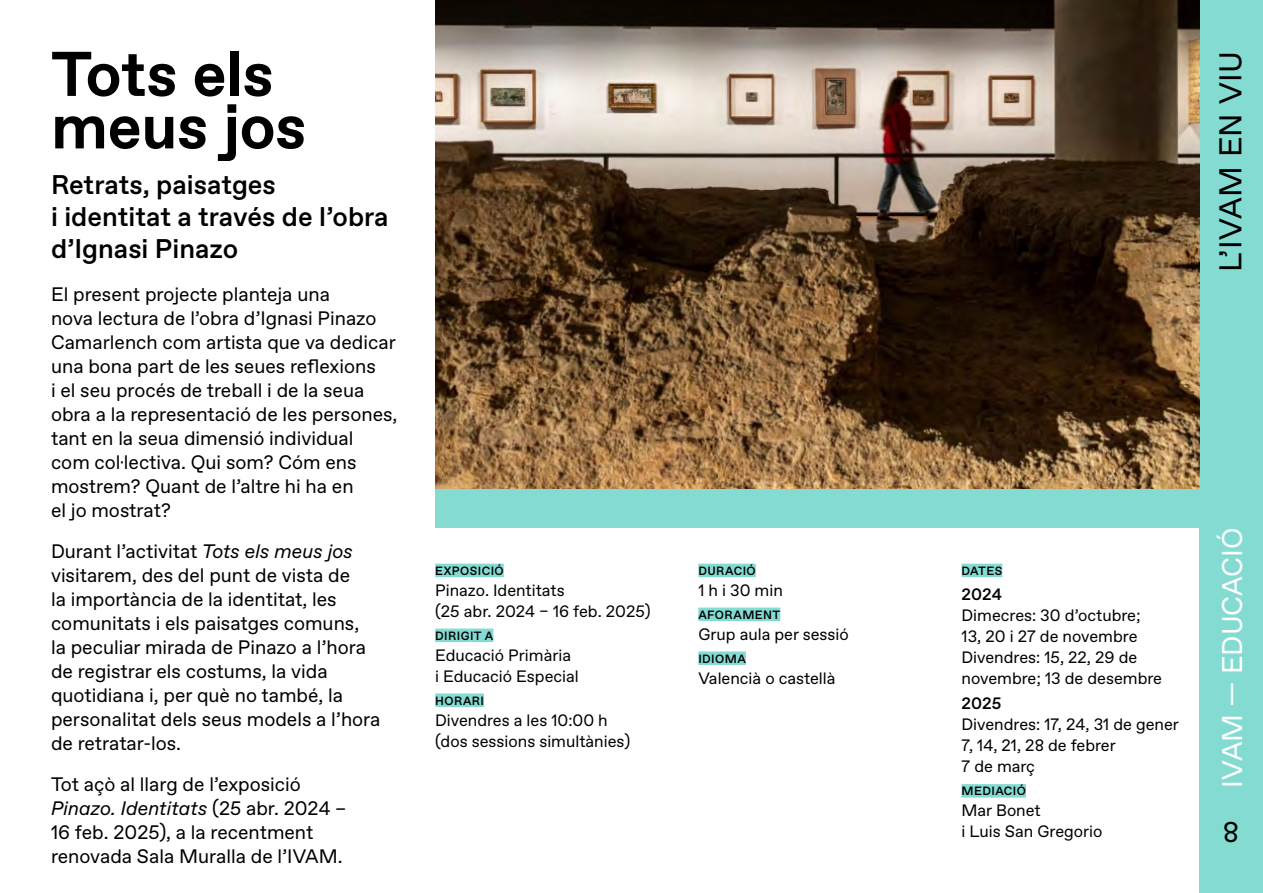
<style>
.page{position:relative;width:1263px;height:893px;background:#fff}
.page>*{position:absolute;margin:0;border:0;box-sizing:border-box;transform-origin:0 0}
.t1{font:700 63px/52.5px "IVAM Favorit Pro";letter-spacing:-.01em;color:#000}
.t2{font:31.5px "IVAM Favorit Pro";letter-spacing:.015em;color:#000}
.t3{font:28.5px "IVAM Favorit Pro";color:#fff}
.t4{font:28.5px "IVAM Favorit Pro";color:#000}
.t5{font:500 27px/32.4px "IVAM Favorit Pro";color:#000}
.t6{font:19.5px/24px "IVAM Favorit Pro";color:#000}
.t7{font:16.5px/21px "IVAM Favorit Pro";color:#000}
.t8{font:500 16.5px "IVAM Favorit Pro";color:#000}
.t9{font:500 12px "IVAM Favorit Pro";letter-spacing:.035em;color:#000}
.s1{font-style:italic}
</style>
<div class="page">
<div style="left:1199px;top:0;width:64px;height:893px;background:#84dbd2"></div>
<img style="left:435px;top:0;width:764px;height:489px">
<div style="left:435px;top:489px;width:764px;height:38px;background:#84dbd2"></div>
<div style="left:435px;top:564px;width:69px;height:13px;background:#84dbd2"></div>
<div style="left:435px;top:629px;width:58px;height:13px;background:#84dbd2"></div>
<div style="left:435px;top:693px;width:49px;height:14px;background:#84dbd2"></div>
<div style="left:698px;top:564px;width:58px;height:13px;background:#84dbd2"></div>
<div style="left:698px;top:608px;width:82px;height:13px;background:#84dbd2"></div>
<div style="left:698px;top:651px;width:48px;height:14px;background:#84dbd2"></div>
<div style="left:961px;top:564px;width:41px;height:13px;background:#84dbd2"></div>
<div style="left:961px;top:784px;width:65px;height:14px;background:#84dbd2"></div>
<h1 class="t1" style="left:51px;top:50px;width:257px">Tots els meus jos</h1>
<h3 class="t5" style="left:51px;top:169px;width:339px">Retrats, paisatges<br>i identitat a través de l’obra d’Ignasi Pinazo</h3>
<p class="t6" style="left:51px;top:283px;width:348px">El present projecte planteja una<br>nova lectura de l’obra d’Ignasi Pinazo Camarlench com artista que va dedicar una bona part de les seues reflexions<br>i el seu procés de treball i de la seua obra a la representació de les persones, tant en la seua dimensió individual<br>com col·lectiva. Qui som? Cóm ens mostrem? Quant de l’altre hi ha en<br>el jo mostrat?</p>
<p class="t6" style="left:51px;top:540px;width:331px">Durant l’activitat <span class="s1">Tots els meus jos </span>visitarem, des del punt de vista de<br>la importància de la identitat, les comunitats i els paisatges comuns,<br>la peculiar mirada de Pinazo a l’hora de registrar els costums, la vida quotidiana i, per què no també, la personalitat dels seus models a l’hora de retratar-los.</p>
<p class="t6" style="left:51px;top:773px;width:297px">Tot açò al llarg de l’exposició<br><span class="s1">Pinazo. Identitats</span> (25 abr. 2024 –<br>16 feb. 2025), a la recentment renovada Sala Muralla de l’IVAM.</p>
<p class="t9" style="left:435px;top:564px;width:70px">EXPOSICIÓ</p>
<p class="t7" style="left:435px;top:580px;width:217px">Pinazo. Identitats<br>(25 abr. 2024 – 16 feb. 2025)</p>
<p class="t9" style="left:435px;top:628px;width:60px">DIRIGIT A</p>
<p class="t7" style="left:435px;top:645px;width:145px">Educació Primària i Educació Especial</p>
<p class="t9" style="left:435px;top:693px;width:50px">HORARI</p>
<p class="t7" style="left:435px;top:710px;width:196px">Divendres a les 10:00 h (dos sessions simultànies)</p>
<p class="t9" style="left:698px;top:564px;width:59px">DURACIÓ</p>
<p class="t7" style="left:698px;top:580px;width:86px">1 h i 30 min</p>
<p class="t9" style="left:698px;top:607px;width:83px">AFORAMENT</p>
<p class="t7" style="left:698px;top:624px;width:152px">Grup aula per sessió</p>
<p class="t9" style="left:698px;top:651px;width:49px">IDIOMA</p>
<p class="t7" style="left:698px;top:668px;width:139px">Valencià o castellà</p>
<h2 class="t2" style="left:1212px;top:272px;width:222px;rotate:-90deg">L’IVAM EN VIU</h2>
<p class="t9" style="left:961px;top:564px;width:42px">DATES</p>
<p class="t8" style="left:961px;top:585px;width:42px">2024</p>
<p class="t7" style="left:961px;top:605px;width:202px">Dimecres: 30 d’octubre;<br>13, 20 i 27 de novembre<br>Divendres: 15, 22, 29 de novembre; 13 de desembre</p>
<p class="t8" style="left:961px;top:694px;width:41px">2025</p>
<p class="t7" style="left:961px;top:715px;width:219px">Divendres: 17, 24, 31 de gener<br>7, 14, 21, 28 de febrer<br>7 de març</p>
<p class="t9" style="left:961px;top:784px;width:66px">MEDIACIÓ</p>
<p class="t7" style="left:961px;top:800px;width:142px">Mar Bonet<br>i Luis San Gregorio</p>
<h3 class="t3" style="left:1216px;top:788px;width:262px;rotate:-90deg">IVAM — EDUCACIÓ</h3>
<h3 class="t4" style="left:1223px;top:816px;width:18px">8</h3>
</div>
